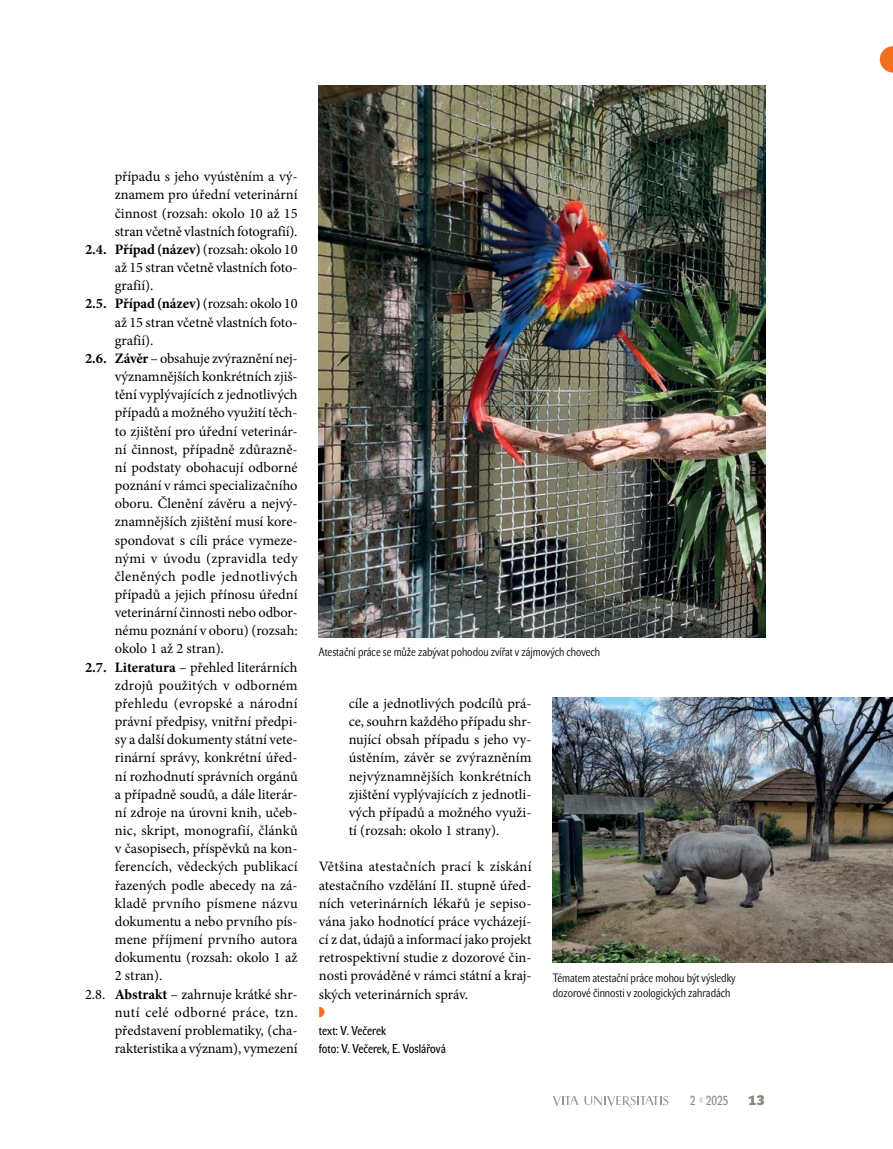
<style>
.page{position:relative;width:893px;height:1149px;background:#fff}
.page>*{position:absolute;margin:0;border:0;box-sizing:border-box;transform-origin:0 0}
.t1{font:14.4px/18.1px "Minion Pro";color:#000;text-align:justify}
.t2{font:14.4px "Minion Pro";letter-spacing:.02em;color:#000}
.t3{font:700 14.4px "Minion Pro";letter-spacing:-.01em;color:#000}
.t4{font:14.4px "Minion Pro";letter-spacing:.03em;color:#000}
.t5{font:700 13.5px "John Sans Heavy Pro";color:#8d8581}
.t6{font:12.9px "John Sans Cond Text Pro";color:#8d8581}
.t7{font:12.75px/18.1px "John Sans Cond Text Pro";color:#000}
.t8{font:12px/15.8px "John Sans Cond Lite Pro";color:#000}
.s1{font-weight:400}
.s2{font-weight:700}
</style>
<div class="page">
<svg style="left:553px;top:1096px;width:25px;height:10px"></svg>
<svg style="left:584px;top:1095px;width:84px;height:13px"></svg>
<svg style="left:880px;top:46px;width:13px;height:26px"></svg>
<img style="left:319px;top:85px;width:446px;height:552px">
<img style="left:553px;top:697px;width:340px;height:265px">
<p class="t1" style="left:115px;top:167px;width:184px">případu s jeho vyústěním a vý-</p>
<p class="t1" style="left:115px;top:186px;width:184px">znamem pro úřední veterinární</p>
<p class="t1" style="left:115px;top:204px;width:184px">činnost (rozsah: okolo 10 až 15</p>
<p class="t1" style="left:115px;top:222px;width:184px">stran včetně vlastních fotografií).</p>
<p class="t3" style="left:85px;top:239px;width:214px">2.4. Případ (název) <span class="s1">(rozsah: okolo 10</span></p>
<p class="t1" style="left:115px;top:258px;width:184px">až 15 stran včetně vlastních foto-</p>
<p class="t1" style="left:115px;top:276px;width:40px">grafií).</p>
<p class="t3" style="left:85px;top:293px;width:214px">2.5. Případ (název) <span class="s1">(rozsah: okolo 10</span></p>
<p class="t1" style="left:115px;top:313px;width:184px">až 15 stran včetně vlastních foto-</p>
<p class="t1" style="left:115px;top:331px;width:40px">grafií).</p>
<p class="t1" style="left:85px;top:349px;width:214px"><span class="s2">2.6. Závěr</span> – obsahuje zvýraznění nej-</p>
<p class="t1" style="left:115px;top:367px;width:184px">významnějších konkrétních zjiš-</p>
<p class="t1" style="left:115px;top:385px;width:184px">tění vyplývajících z jednotlivých</p>
<p class="t1" style="left:115px;top:403px;width:184px">případů a možného využití těch-</p>
<p class="t1" style="left:115px;top:422px;width:184px">to zjištění pro úřední veterinár-</p>
<p class="t1" style="left:115px;top:440px;width:184px">ní činnost, případně zdůrazně-</p>
<p class="t1" style="left:115px;top:458px;width:184px">ní podstaty obohacují odborné</p>
<p class="t1" style="left:115px;top:476px;width:184px">poznání v rámci specializačního</p>
<p class="t1" style="left:115px;top:494px;width:184px">oboru. Členění závěru a nejvý-</p>
<p class="t1" style="left:115px;top:512px;width:184px">znamnějších zjištění musí kore-</p>
<p class="t1" style="left:115px;top:530px;width:184px">spondovat s cíli práce vymeze-</p>
<p class="t2" style="left:115px;top:548px;width:184px">nými v úvodu (zpravidla tedy</p>
<p class="t4" style="left:115px;top:566px;width:184px">členěných podle jednotlivých</p>
<p class="t1" style="left:115px;top:585px;width:184px">případů a jejich přínosu úřední</p>
<p class="t1" style="left:115px;top:603px;width:184px">veterinární činnosti nebo odbor-</p>
<p class="t1" style="left:115px;top:621px;width:184px">nému poznání v oboru) (rozsah:</p>
<p class="t1" style="left:115px;top:639px;width:111px">okolo 1 až 2 stran).</p>
<p class="t1" style="left:85px;top:657px;width:214px"><span class="s2">2.7. Literatura</span> – přehled literárních</p>
<p class="t1" style="left:115px;top:676px;width:184px">zdrojů použitých v odborném</p>
<p class="t2" style="left:115px;top:693px;width:184px">přehledu (evropské a národní</p>
<p class="t1" style="left:115px;top:712px;width:184px">právní předpisy, vnitřní předpi-</p>
<p class="t1" style="left:115px;top:730px;width:184px">sy a další dokumenty státní vete-</p>
<p class="t1" style="left:115px;top:748px;width:184px">rinární správy, konkrétní úřed-</p>
<p class="t1" style="left:115px;top:766px;width:184px">ní rozhodnutí správních orgánů</p>
<p class="t1" style="left:115px;top:785px;width:184px">a případně soudů, a dále literár-</p>
<p class="t1" style="left:115px;top:803px;width:184px">ní zdroje na úrovni knih, učeb-</p>
<p class="t1" style="left:115px;top:821px;width:184px">nic, skript, monografií, článků</p>
<p class="t1" style="left:115px;top:839px;width:184px">v časopisech, příspěvků na kon-</p>
<p class="t1" style="left:115px;top:857px;width:184px">ferencích, vědeckých publikací</p>
<p class="t1" style="left:115px;top:875px;width:184px">řazených podle abecedy na zá-</p>
<p class="t2" style="left:115px;top:893px;width:184px">kladě prvního písmene názvu</p>
<p class="t1" style="left:115px;top:912px;width:184px">dokumentu a nebo prvního pís-</p>
<p class="t1" style="left:115px;top:930px;width:184px">mene příjmení prvního autora</p>
<p class="t1" style="left:115px;top:948px;width:184px">dokumentu (rozsah: okolo 1 až</p>
<p class="t1" style="left:115px;top:966px;width:49px">2 stran).</p>
<p class="t1" style="left:85px;top:984px;width:214px">2.8. <span class="s2">Abstrakt</span> – zahrnuje krátké shr-</p>
<p class="t4" style="left:115px;top:1002px;width:184px">nutí celé odborné práce, tzn.</p>
<p class="t1" style="left:115px;top:1020px;width:184px">představení problematiky, (cha-</p>
<p class="t1" style="left:115px;top:1039px;width:184px">rakteristika a význam), vymezení</p>
<p class="t8" style="left:319px;top:643px;width:283px">Atestační práce se může zabývat pohodou zvířat v zájmových chovech</p>
<p class="t1" style="left:349px;top:694px;width:184px">cíle a jednotlivých podcílů prá&shy;ce, souhrn každého případu shr&shy;nující obsah případu s jeho vy&shy;ústěním, závěr se zvýrazněním nejvýznamnějších konkrétních zjištění vyplývajících z jednotli&shy;vých případů a možného využi&shy;tí (rozsah: okolo 1 strany).</p>
<p class="t1" style="left:319px;top:857px;width:214px">Většina atestačních prací k získání atestačního vzdělání II. stupně úřed&shy;ních veterinárních lékařů je sepiso&shy;vána jako hodnotící práce vycházejí&shy;cí z dat, údajů a informací jako projekt retrospektivní studie z dozorové čin&shy;nosti prováděné v rámci státní a kraj&shy;ských veterinárních správ.</p>
<p class="t7" style="left:319px;top:1021px;width:128px">text: V. Večerek<br>foto: V. Večerek, E. Voslářová</p>
<p class="t8" style="left:553px;top:969px;width:184px">Tématem atestační práce mohou být výsledky dozorové činnosti v zoologických zahradách</p>
<p class="t6" style="left:690px;top:1092px;width:7px">2</p>
<p class="t5" style="left:748px;top:1092px;width:18px">13</p>
<p class="t6" style="left:706px;top:1092px;width:24px">2025</p>
</div>
